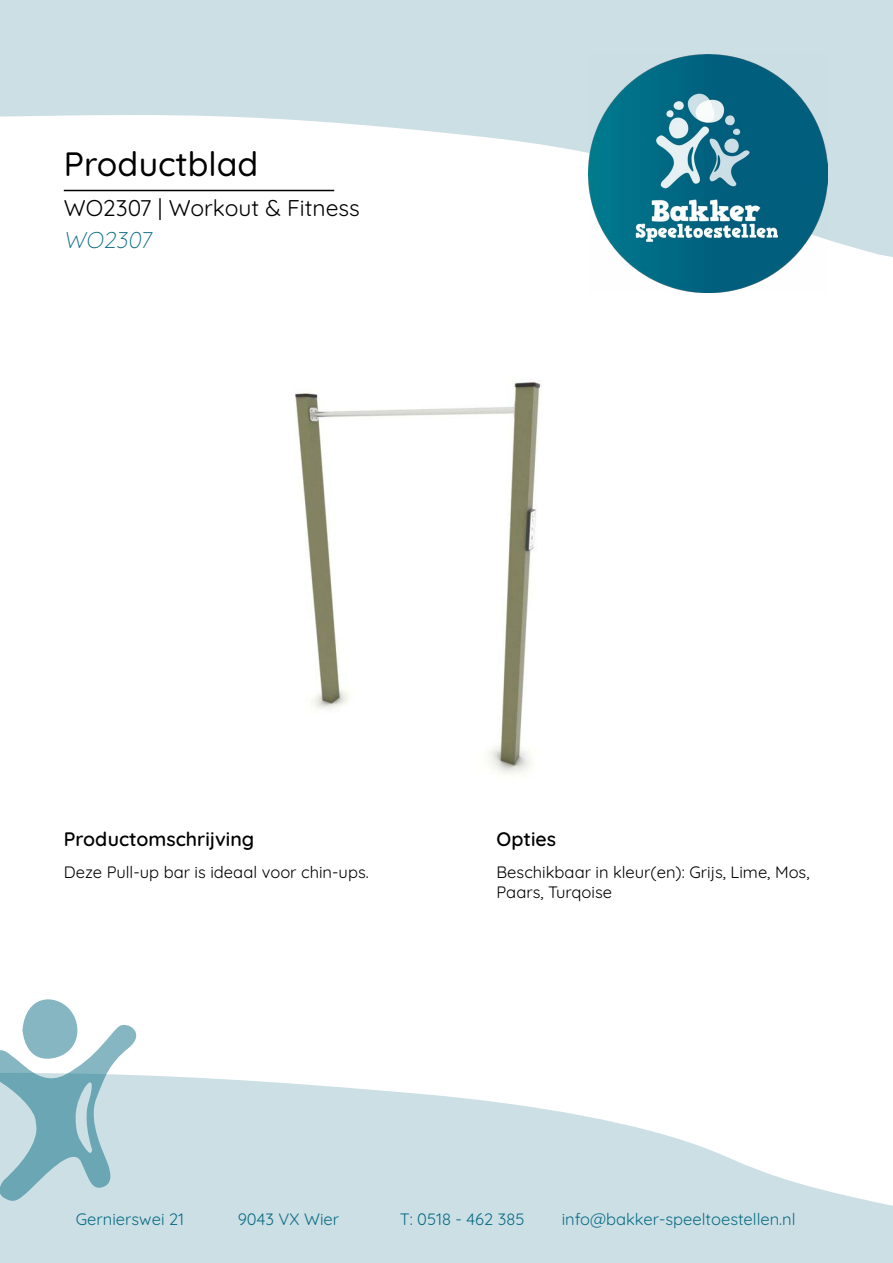
<style>
.page{position:relative;width:893px;height:1263px;background:#fff}
.page>*{position:absolute;margin:0;border:0;box-sizing:border-box;transform-origin:0 0}
.t1{font:500 33.75px "Quicksand";color:#000}
.t2{font:22.8px "Quicksand";color:#000}
.t3{font:300 22.8px "Quicksand";color:#0b6d85}
.t4{font:600 19.5px "Quicksand";color:#000}
.t5{font:16.5px/19.8px "Quicksand";color:#000}
.t6{font:16.5px "Quicksand";color:#0b6d85}
</style>
<div class="page">
<svg style="left:0;top:0;width:893px;height:257px;fill:#ccdfe5"></svg>
<img style="left:589px;top:54px;width:238px;height:238px">
<svg style="left:0;top:1075px;width:893px;height:188px;fill:#ccdfe5"></svg>
<svg style="left:0;top:999px;width:136px;height:202px"></svg>
<hr style="left:64px;top:190px;width:270px;height:1px;background:#000">
<img style="left:295px;top:381px;width:246px;height:394px">
<h1 class="t1" style="left:64px;top:138px;width:196px">Productblad</h1>
<h2 class="t2" style="left:64px;top:191px;width:298px">WO2307 | Workout &amp; Fitness</h2>
<h2 class="t3" style="left:64px;top:222px;width:93px">WO2307</h2>
<p class="t4" style="left:64px;top:823px;width:192px">Productomschrijving</p>
<p class="t4" style="left:497px;top:823px;width:61px">Opties</p>
<p class="t5" style="left:64px;top:861px;width:306px">Deze Pull-up bar is ideaal voor chin-ups.</p>
<p class="t5" style="left:497px;top:861px;width:314px">Beschikbaar in kleur(en): Grijs, Lime, Mos,<br>Paars, Turqoise</p>
<p class="t6" style="left:76px;top:1207px;width:110px">Gernierswei 21</p>
<p class="t6" style="left:238px;top:1207px;width:103px">9043 VX Wier</p>
<p class="t6" style="left:400px;top:1207px;width:126px">T: 0518 - 462 385</p>
<p class="t6" style="left:562px;top:1207px;width:235px">info@bakker-speeltoestellen.nl</p>
</div>
